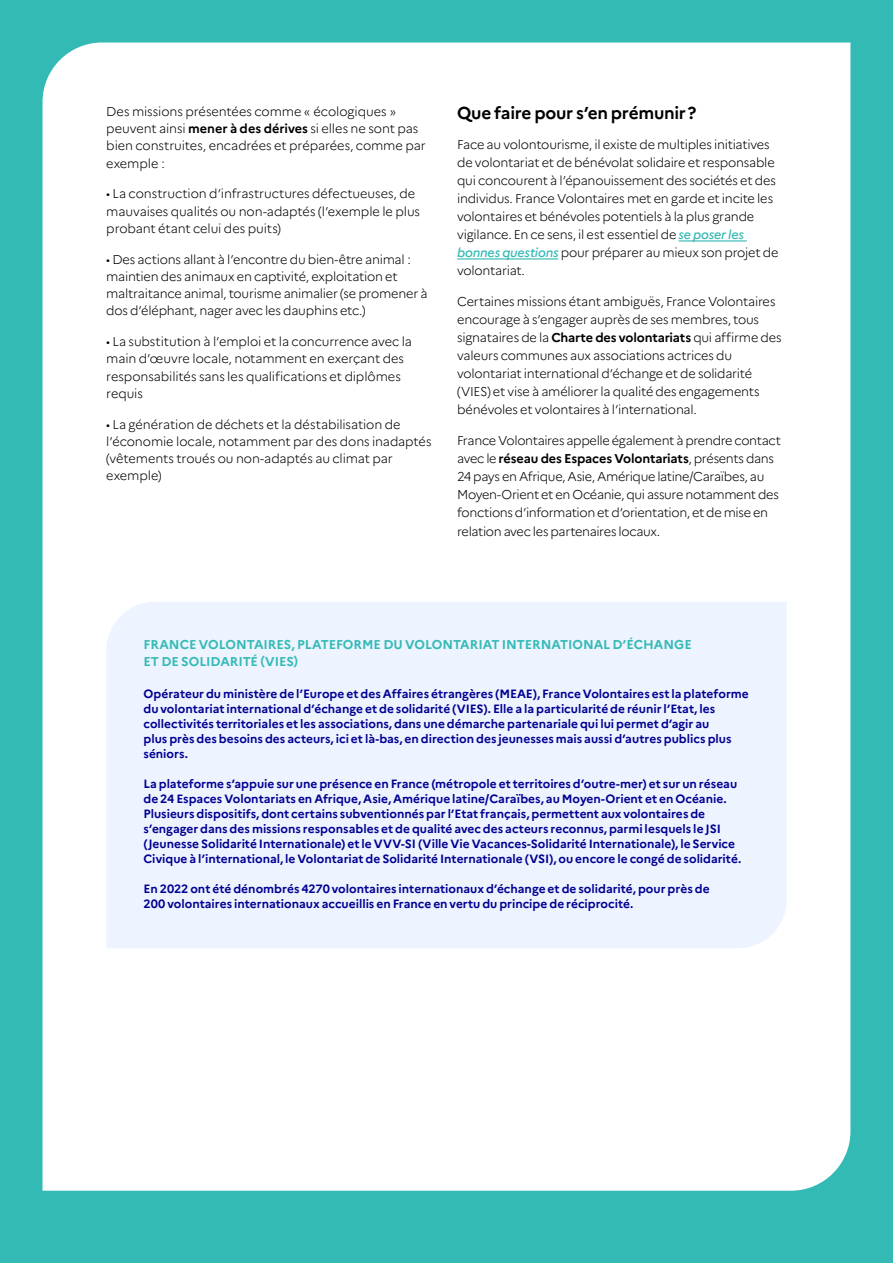
<style>
.page{position:relative;width:893px;height:1263px;background:#33bab5}
.page>*{position:absolute;margin:0;border:0;box-sizing:border-box;transform-origin:0 0}
.t1{font:700 17.25px "Marianne";letter-spacing:-.015em;color:#000}
.t2{font:300 12.75px/18px "Marianne";letter-spacing:-.015em;color:#000}
.t3{font:700 12.75px/17.2px "Marianne";letter-spacing:-.005em;color:#33bab5}
.t4{font:700 12px/15px "Marianne";color:#000091}
.s1{font-weight:700}
.s2{font-weight:500;font-style:italic;color:#33bab5}
</style>
<div class="page">
<div style="left:43px;top:43px;width:807px;height:1148px;background:#fff"></div>
<hr style="left:679px;top:240px;width:68px;height:1px;background:#33bab5">
<hr style="left:457px;top:258px;width:101px;height:1px;background:#33bab5">
<div style="left:106px;top:602px;width:681px;height:346px;background:#edf3ff"></div>
<p class="t2" style="left:106px;top:102px;width:321px;line-height:17.2px">Des missions présentées comme « écologiques » peuvent ainsi <span class="s1">mener à des dérives</span> si elles ne sont pas bien construites, encadrées et préparées, comme par exemple :</p>
<p class="t2" style="left:106px;top:184px;width:315px;line-height:17.2px">• La construction d’infrastructures défectueuses, de mauvaises qualités ou non-adaptés (l’exemple le plus probant étant celui des puits)</p>
<p class="t2" style="left:106px;top:249px;width:323px;line-height:17.2px">• Des actions allant à l’encontre du bien-être animal : maintien des animaux en captivité, exploitation et maltraitance animal, tourisme animalier (se promener à dos d’éléphant, nager avec les dauphins etc.)</p>
<p class="t2" style="left:106px;top:332px;width:307px;line-height:17.2px">• La substitution à l’emploi et la concurrence avec la main d’œuvre locale, notamment en exerçant des responsabilités sans les qualifications et diplômes requis</p>
<p class="t2" style="left:106px;top:414px;width:327px;line-height:17.2px">• La génération de déchets et la déstabilisation de l’économie locale, notamment par des dons inadaptés (vêtements troués ou non-adaptés au climat par exemple)</p>
<h1 class="t1" style="left:457px;top:100px;width:241px">Que faire pour s’en prémunir?</h1>
<p class="t2" style="left:457px;top:135px;width:323px">Face au volontourisme, il existe de multiples initiatives de volontariat et de bénévolat solidaire et responsable qui concourent à l’épanouissement des sociétés et des individus. France Volontaires met en garde et incite les volontaires et bénévoles potentiels à la plus grande vigilance. En ce sens, il est essentiel de <span class="s2">se poser les bonnes questions</span> pour préparer au mieux son projet de volontariat.</p>
<p class="t2" style="left:457px;top:291px;width:326px">Certaines missions étant ambiguës, France Volontaires encourage à s’engager auprès de ses membres, tous signataires de la <span class="s1">Charte des volontariats</span> qui affirme des valeurs communes aux associations actrices du volontariat international d’échange et de solidarité (VIES) et vise à améliorer la qualité des engagements bénévoles et volontaires à l’international.</p>
<p class="t2" style="left:457px;top:430px;width:325px">France Volontaires appelle également à prendre contact avec le <span class="s1">réseau des Espaces Volontariats</span>, présents dans 24 pays en Afrique, Asie, Amérique latine/Caraïbes, au Moyen-Orient et en Océanie, qui assure notamment des fonctions d’information et d’orientation, et de mise en</p>
<p class="t2" style="left:457px;top:522px;width:205px">relation avec les partenaires locaux.</p>
<p class="t3" style="left:144px;top:634px;width:550px">FRANCE VOLONTAIRES, PLATEFORME DU VOLONTARIAT INTERNATIONAL D’ÉCHANGE<br>ET DE SOLIDARITÉ (VIES)</p>
<p class="t4" style="left:144px;top:685px;width:607px">Opérateur du ministère de l’Europe et des Affaires étrangères (MEAE), France Volontaires est la plateforme du volontariat international d’échange et de solidarité (VIES). Elle a la particularité de réunir l’Etat, les collectivités territoriales et les associations, dans une démarche partenariale qui lui permet d’agir au<br>plus près des besoins des acteurs, ici et là-bas, en direction des jeunesses mais aussi d’autres publics plus séniors.</p>
<p class="t4" style="left:144px;top:775px;width:599px">La plateforme s’appuie sur une présence en France (métropole et territoires d’outre-mer) et sur un réseau de 24 Espaces Volontariats en Afrique, Asie, Amérique latine/Caraïbes, au Moyen-Orient et en Océanie.<br>Plusieurs dispositifs, dont certains subventionnés par l’Etat français, permettent aux volontaires de s’engager dans des missions responsables et de qualité avec des acteurs reconnus, parmi lesquels le JSI (Jeunesse Solidarité Internationale) et le VVV-SI (Ville Vie Vacances-Solidarité Internationale), le Service Civique à l’international, le Volontariat de Solidarité Internationale (VSI), ou encore le congé de solidarité.</p>
<p class="t4" style="left:144px;top:880px;width:568px">En 2022 ont été dénombrés 4270 volontaires internationaux d’échange et de solidarité, pour près de<br>200 volontaires internationaux accueillis en France en vertu du principe de réciprocité.</p>
</div>
